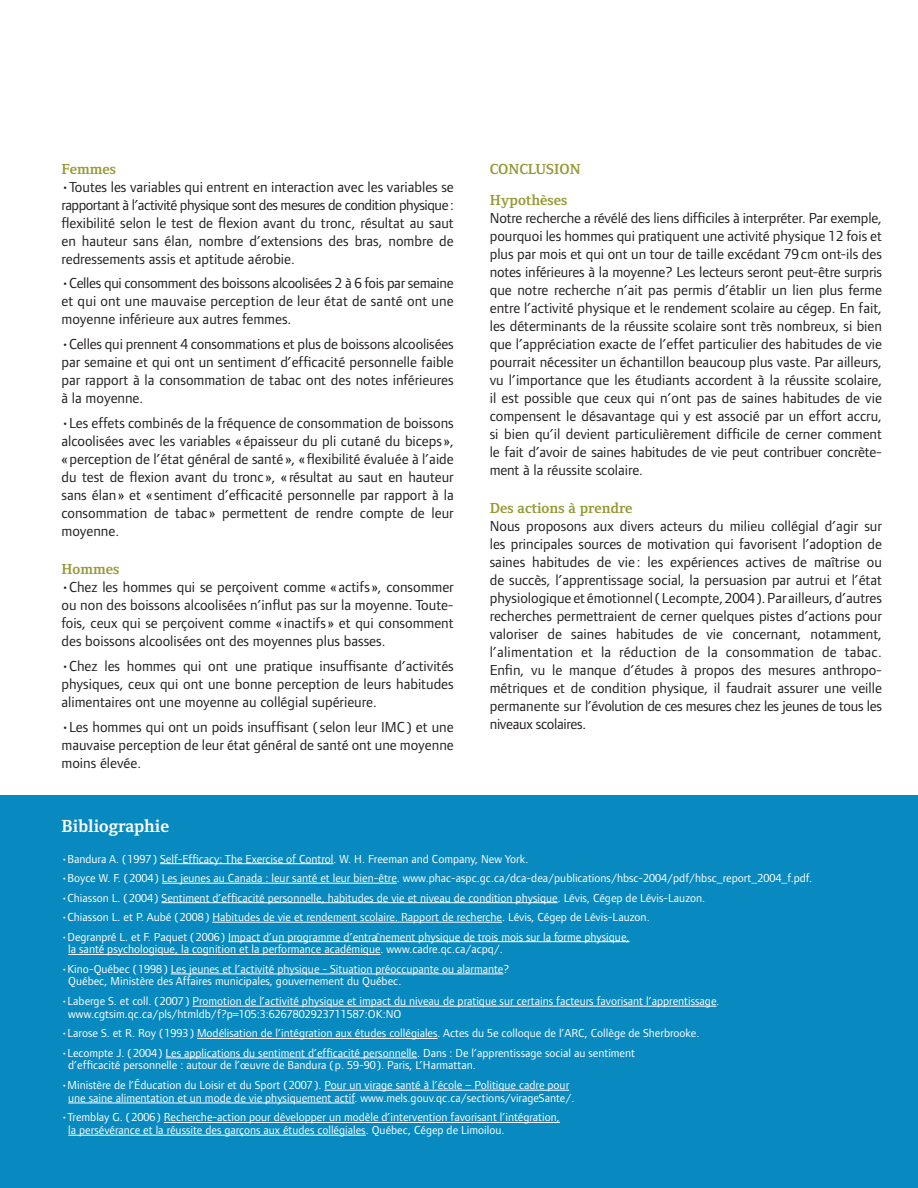
<style>
.page{position:relative;width:918px;height:1188px;background:#fff}
.page>*{position:absolute;margin:0;border:0;box-sizing:border-box;transform-origin:0 0}
.t1{font:700 18px "Foundry Form Serif";color:#fff}
.t2{font:15px/18px "Foundry Form Sans";color:#231f20;text-align:justify}
.t3{font:700 15px/31.5px "Foundry Form Serif";color:#979a37}
.t4{font:12px/12.8px "Foundry Form Sans";color:#fff}
</style>
<div class="page">
<div style="left:0;top:795px;width:918px;height:393px;background:#088ac1"></div>
<hr style="left:160px;top:863px;width:174px;height:1px;background:#fff">
<hr style="left:162px;top:883px;width:235px;height:1px;background:#fff">
<hr style="left:162px;top:902px;width:396px;height:1px;background:#fff">
<hr style="left:212px;top:922px;width:290px;height:1px;background:#fff">
<hr style="left:228px;top:941px;width:402px;height:1px;background:#fff">
<hr style="left:68px;top:954px;width:313px;height:1px;background:#fff">
<hr style="left:171px;top:974px;width:332px;height:1px;background:#fff">
<hr style="left:192px;top:1006px;width:525px;height:1px;background:#fff">
<hr style="left:197px;top:1038px;width:241px;height:1px;background:#fff">
<hr style="left:166px;top:1058px;width:251px;height:1px;background:#fff">
<hr style="left:324px;top:1090px;width:245px;height:1px;background:#fff">
<hr style="left:68px;top:1103px;width:287px;height:1px;background:#fff">
<hr style="left:164px;top:1122px;width:396px;height:1px;background:#fff">
<hr style="left:68px;top:1135px;width:298px;height:1px;background:#fff">
<p class="t3" style="left:62px;top:153px;width:56px">Femmes</p>
<p class="t2" style="left:62px;top:178px;width:394px">•Toutes les variables qui entrent en interaction avec les variables se rapportant à l’activité physique sont des mesures de condition physique: flexibilité selon le test de flexion avant du tronc, résultat au saut en hauteur sans élan, nombre d’extensions des bras, nombre de redressements assis et aptitude aérobie.</p>
<p class="t2" style="left:62px;top:274px;width:394px">•Celles qui consomment des boissons alcoolisées 2 à 6 fois par semaine et qui ont une mauvaise perception de leur état de santé ont une moyenne inférieure aux autres femmes.</p>
<p class="t2" style="left:62px;top:335px;width:394px">•Celles qui prennent 4 consommations et plus de boissons alcoolisées par semaine et qui ont un sentiment d’efficacité personnelle faible par rapport à la consommation de tabac ont des notes inférieures à la moyenne.</p>
<p class="t2" style="left:62px;top:414px;width:394px">•Les effets combinés de la fréquence de consommation de boissons alcoolisées avec les variables « épaisseur du pli cutané du biceps », «perception de l’état général de santé », «flexibilité évaluée à l’aide du test de flexion avant du tronc », « résultat au saut en hauteur sans élan» et « sentiment d’efficacité personnelle par rapport à la consommation de tabac » permettent de rendre compte de leur moyenne.</p>
<p class="t3" style="left:62px;top:553px;width:59px">Hommes</p>
<p class="t2" style="left:62px;top:578px;width:394px">•Chez les hommes qui se perçoivent comme « actifs », consommer ou non des boissons alcoolisées n’influt pas sur la moyenne. Toute&shy;fois, ceux qui se perçoivent comme « inactifs » et qui consomment des boissons alcoolisées ont des moyennes plus basses.</p>
<p class="t2" style="left:62px;top:657px;width:394px">•Chez les hommes qui ont une pratique insuffisante d’activités physiques, ceux qui ont une bonne perception de leurs habitudes alimentaires ont une moyenne au collégial supérieure.</p>
<p class="t2" style="left:62px;top:718px;width:394px">•Les hommes qui ont un poids insuffisant (selon leur IMC) et une mauvaise perception de leur état général de santé ont une moyenne moins élevée.</p>
<p class="t3" style="left:490px;top:153px;width:92px">CONCLUSION<br>Hypothèses</p>
<p class="t2" style="left:490px;top:209px;width:394px">Notre recherche a révélé des liens difficiles à interpréter. Par exemple, pourquoi les hommes qui pratiquent une activité physique 12 fois et plus par mois et qui ont un tour de taille excédant 79 cm ont-ils des notes inférieures à la moyenne? Les lecteurs seront peut-être surpris que notre recherche n’ait pas permis d’établir un lien plus ferme entre l’activité physique et le rendement scolaire au cégep. En fait, les déterminants de la réussite scolaire sont très nombreux, si bien que l’appréciation exacte de l’effet particulier des habitudes de vie pourrait nécessiter un échantillon beaucoup plus vaste. Par ailleurs, vu l’importance que les étudiants accordent à la réussite scolaire, il est possible que ceux qui n’ont pas de saines habitudes de vie compensent le désavantage qui y est associé par un effort accru, si bien qu’il devient particulièrement difficile de cerner comment le fait d’avoir de saines habitudes de vie peut contribuer concrète&shy;ment à la réussite scolaire.</p>
<p class="t3" style="left:490px;top:493px;width:144px">Des actions à prendre</p>
<p class="t2" style="left:490px;top:517px;width:394px">Nous proposons aux divers acteurs du milieu collégial d’agir sur les principales sources de motivation qui favorisent l’adoption de saines habitudes de vie : les expériences actives de maîtrise ou de succès, l’apprentissage social, la persuasion par autrui et l’état physiologique et émotionnel ( Lecompte, 2004 ). Par ailleurs, d’autres recherches permettraient de cerner quelques pistes d’actions pour valoriser de saines habitudes de vie concernant, notamment, l’alimentation et la réduction de la consommation de tabac.<br>Enfin, vu le manque d’études à propos des mesures anthropo&shy;métriques et de condition physique, il faudrait assurer une veille permanente sur l’évolution de ces mesures chez les jeunes de tous les niveaux scolaires.</p>
<p class="t1" style="left:62px;top:816px;width:109px">Bibliographie</p>
<p class="t4" style="left:62px;top:852px;width:468px">•Bandura A. (1997) Self-Efficacy: The Exercise of Control. W. H. Freeman and Company, New York.</p>
<p class="t4" style="left:62px;top:872px;width:752px">•Boyce W. F. (2004) Les jeunes au Canada : leur santé et leur bien-être. www.phac-aspc.gc.ca/dca-dea/publications/hbsc-2004/pdf/hbsc_report_2004_f.pdf.</p>
<p class="t4" style="left:62px;top:891px;width:645px">•Chiasson L. (2004) Sentiment d’efficacité personnelle, habitudes de vie et niveau de condition physique. Lévis, Cégep de Lévis-Lauzon.</p>
<p class="t4" style="left:62px;top:911px;width:590px">•Chiasson L. et P. Aubé ( 2008) Habitudes de vie et rendement scolaire. Rapport de recherche. Lévis, Cégep de Lévis-Lauzon.</p>
<p class="t4" style="left:68px;top:930px;width:563px;text-indent:-7px">•Degranpré L. et F. Paquet (2006) Impact d’un programme d’entraînement physique de trois mois sur la forme physique, la santé psychologique, la cognition et la performance académique. www.cadre.qc.ca/acpq/.</p>
<p class="t4" style="left:68px;top:962px;width:442px;text-indent:-7px">•Kino-Québec (1998) Les jeunes et l’activité physique - Situation préoccupante ou alarmante?<br>Québec, Ministère des Affaires municipales, gouvernement du Québec.</p>
<p class="t4" style="left:68px;top:995px;width:653px;text-indent:-7px">•Laberge S. et coll. (2007) Promotion de l’activité physique et impact du niveau de pratique sur certains facteurs favorisant l’apprentissage. www.cgtsim.qc.ca/pls/htmldb/f?p=105:3:6267802923711587:OK:NO</p>
<p class="t4" style="left:62px;top:1027px;width:640px">•Larose S. et R. Roy (1993) Modélisation de l’intégration aux études collégiales. Actes du 5e colloque de l’ARC, Collège de Sherbrooke.</p>
<p class="t4" style="left:68px;top:1046px;width:568px;text-indent:-7px">•Lecompte J. (2004) Les applications du sentiment d’efficacité personnelle. Dans : De l’apprentissage social au sentiment d’efficacité personnelle : autour de l’œuvre de Bandura (p. 59-90 ). Paris, L’Harmattan.</p>
<p class="t4" style="left:62px;top:1078px;width:514px;text-align:center">•Ministère de l’Éducation du Loisir et du Sport (2007). Pour un virage santé à l’école – Politique cadre pour une saine alimentation et un mode de vie physiquement actif. www.mels.gouv.qc.ca/sections/virageSante/.</p>
<p class="t4" style="left:68px;top:1111px;width:493px;text-indent:-7px">•Tremblay G. ( 2006) Recherche-action pour développer un modèle d’intervention favorisant l’intégration, la persévérance et la réussite des garçons aux études collégiales. Québec, Cégep de Limoilou.</p>
</div>
